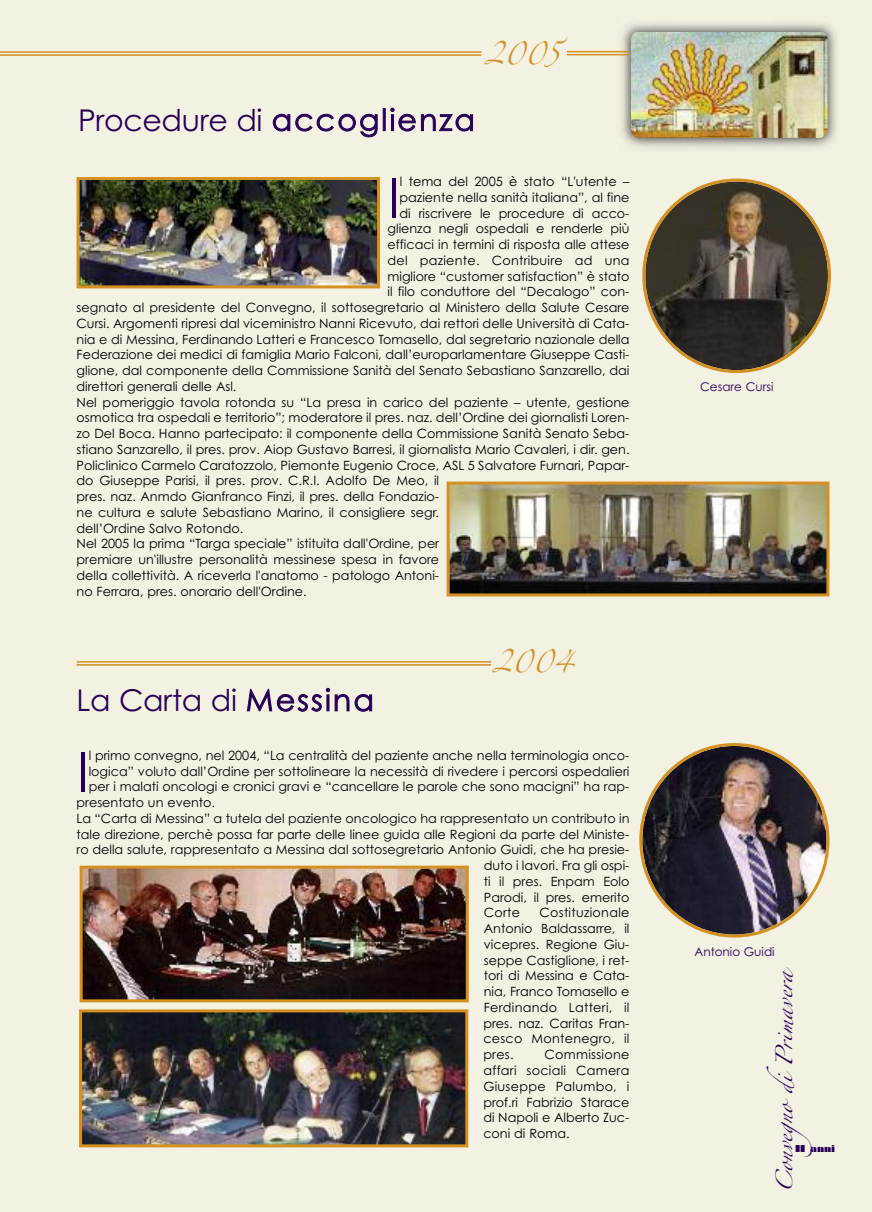
<style>
.page{position:relative;width:872px;height:1212px;background:#f2f1e2}
.page>*{position:absolute;margin:0;border:0;box-sizing:border-box;transform-origin:0 0}
.t1{font:54.75px "Century Gothic";color:#290058}
.t2{font:30px "Century Gothic";letter-spacing:.06em;color:#290058}
.t3{font:30px "Century Gothic";letter-spacing:.025em;color:#290058}
.t4{font:21px "Zapfino";color:#d49021;scale:.9 1}
.t5{font:15px "Zapfino";color:#290058;scale:1.09 1}
.t6{font:12.75px/15.8px "Century Gothic";color:#000;text-align:justify}
.t7{font:12.75px "Century Gothic";letter-spacing:.02em;color:#000}
.t8{font:12px "Century Gothic";color:#290058}
.t9{font:9px "Braggadocio";color:#290058}
</style>
<div class="page">
<hr style="left:0;top:51px;width:481px;height:2px;background:#d49021">
<hr style="left:0;top:54px;width:481px;height:2px;background:#d49021">
<img style="left:83px;top:1013px;width:381px;height:130px">
<div style="left:79px;top:1009px;width:389px;height:138px;border:3px solid #d49021"></div>
<img style="left:84px;top:870px;width:381px;height:128px">
<div style="left:80px;top:866px;width:389px;height:136px;border:3px solid #d49021"></div>
<img style="left:81px;top:181px;width:295px;height:103px">
<div style="left:77px;top:177px;width:303px;height:111px;border:3px solid #d49021"></div>
<img style="left:450px;top:486px;width:375px;height:106px">
<div style="left:446px;top:482px;width:383px;height:114px;border:3px solid #d49021"></div>
<svg style="left:642px;top:178px;width:189px;height:195px;background:#71695a"></svg>
<img style="left:639px;top:743px;width:190px;height:194px">
<img style="left:616px;top:16px;width:225px;height:137px">
<img style="left:631px;top:32px;width:196px;height:106px;border-radius:9px">
<hr style="left:567px;top:51px;width:61px;height:1px;background:#d49021">
<hr style="left:567px;top:54px;width:61px;height:1px;background:#d49021">
<hr style="left:77px;top:661px;width:414px;height:2px;background:#d49021">
<hr style="left:77px;top:664px;width:414px;height:2px;background:#d49021">
<h3 class="t4" style="left:484px;top:44px;width:85px">2005</h3>
<h2 class="t2" style="left:78px;top:103px;width:398px">Procedure di accoglienza</h2>
<h1 class="t1" style="left:387px;top:167px;width:14px">I</h1>
<p class="t6" style="left:400px;top:174px;width:231px">l tema del 2005 è stato “L'utente –</p>
<p class="t6" style="left:399px;top:189px;width:231px">paziente nella sanità italiana”, al fine</p>
<p class="t6" style="left:399px;top:205px;width:231px">di riscrivere le procedure di acco-</p>
<p class="t6" style="left:387px;top:221px;width:243px">glienza negli ospedali e renderle più</p>
<p class="t6" style="left:387px;top:237px;width:243px">efficaci in termini di risposta alle attese</p>
<p class="t7" style="left:387px;top:253px;width:243px">del paziente. Contribuire ad una</p>
<p class="t6" style="left:387px;top:268px;width:243px">migliore “customer satisfaction” è stato</p>
<p class="t6" style="left:387px;top:284px;width:243px">il filo conduttore del “Decalogo” con-</p>
<p class="t6" style="left:77px;top:300px;width:554px">segnato al presidente del Convegno, il sottosegretario al Ministero della Salute Cesare</p>
<p class="t6" style="left:77px;top:315px;width:554px">Cursi. Argomenti ripresi dal viceministro Nanni Ricevuto, dai rettori delle Università di Cata-</p>
<p class="t6" style="left:77px;top:331px;width:554px">nia e di Messina, Ferdinando Latteri e Francesco Tomasello, dal segretario nazionale della</p>
<p class="t6" style="left:77px;top:347px;width:554px">Federazione dei medici di famiglia Mario Falconi, dall’europarlamentare Giuseppe Casti-</p>
<p class="t6" style="left:77px;top:363px;width:554px">glione, dal componente della Commissione Sanità del Senato Sebastiano Sanzarello, dai</p>
<p class="t6" style="left:77px;top:378px;width:161px">direttori generali delle Asl.</p>
<p class="t6" style="left:77px;top:394px;width:554px">Nel pomeriggio tavola rotonda su “La presa in carico del paziente – utente, gestione</p>
<p class="t6" style="left:77px;top:410px;width:554px">osmotica tra ospedali e territorio”; moderatore il pres. naz. dell’Ordine dei giornalisti Loren-</p>
<p class="t6" style="left:77px;top:426px;width:554px">zo Del Boca. Hanno partecipato: il componente della Commissione Sanità Senato Seba-</p>
<p class="t6" style="left:77px;top:441px;width:554px">stiano Sanzarello, il pres. prov. Aiop Gustavo Barresi, il giornalista Mario Cavaleri, i dir. gen.</p>
<p class="t6" style="left:77px;top:457px;width:554px">Policlinico Carmelo Caratozzolo, Piemonte Eugenio Croce, ASL 5 Salvatore Furnari, Papar-</p>
<p class="t6" style="left:77px;top:473px;width:364px">do Giuseppe Parisi, il pres. prov. C.R.I. Adolfo De Meo, il</p>
<p class="t6" style="left:77px;top:489px;width:364px">pres. naz. Anmdo Gianfranco Finzi, il pres. della Fondazio-</p>
<p class="t6" style="left:77px;top:504px;width:364px">ne cultura e salute Sebastiano Marino, il consigliere segr.</p>
<p class="t6" style="left:77px;top:520px;width:168px">dell’Ordine Salvo Rotondo.</p>
<p class="t6" style="left:77px;top:536px;width:364px">Nel 2005 la prima “Targa speciale” istituita dall'Ordine, per</p>
<p class="t6" style="left:77px;top:552px;width:364px">premiare un'illustre personalità messinese spesa in favore</p>
<p class="t6" style="left:77px;top:567px;width:364px">della collettività. A riceverla l'anatomo - patologo Antoni-</p>
<p class="t6" style="left:77px;top:583px;width:231px">no Ferrara, pres. onorario dell'Ordine.</p>
<h2 class="t3" style="left:77px;top:683px;width:299px">La Carta di Messina</h2>
<h3 class="t4" style="left:492px;top:653px;width:92px">2004</h3>
<h1 class="t1" style="left:77px;top:740px;width:14px">I</h1>
<p class="t6" style="left:89px;top:748px;width:542px">l primo convegno, nel 2004, “La centralità del paziente anche nella terminologia onco-</p>
<p class="t6" style="left:89px;top:763px;width:542px">logica” voluto dall’Ordine per sottolineare la necessità di rivedere i percorsi ospedalieri</p>
<p class="t6" style="left:89px;top:779px;width:542px">per i malati oncologi e cronici gravi e “cancellare le parole che sono macigni” ha rap-</p>
<p class="t6" style="left:77px;top:795px;width:140px">presentato un evento.</p>
<p class="t6" style="left:77px;top:811px;width:554px">La “Carta di Messina” a tutela del paziente oncologico ha rappresentato un contributo in</p>
<p class="t6" style="left:77px;top:826px;width:554px">tale direzione, perchè possa far parte delle linee guida alle Regioni da parte del Ministe-</p>
<p class="t6" style="left:77px;top:842px;width:554px">ro della salute, rappresentato a Messina dal sottosegretario Antonio Guidi, che ha presie-</p>
<p class="t6" style="left:484px;top:858px;width:147px">duto i lavori. Fra gli ospi-</p>
<p class="t6" style="left:484px;top:874px;width:147px">ti il pres. Enpam Eolo</p>
<p class="t6" style="left:484px;top:889px;width:147px">Parodi, il pres. emerito</p>
<p class="t6" style="left:484px;top:905px;width:38px">Corte</p>
<p class="t6" style="left:483px;top:905px;width:148px;text-indent:56px">Costituzionale Antonio Baldassarre, il vicepres. Regione Giu&shy;seppe Castiglione, i ret&shy;tori di Messina e Cata&shy;nia, Franco Tomasello e Ferdinando Latteri, il pres. naz. Caritas Fran&shy;cesco Montenegro, il pres.</p>
<p class="t6" style="left:483px;top:1047px;width:148px;text-indent:61px">Commissione affari sociali Camera Giuseppe Palumbo, i prof.ri Fabrizio Starace di Napoli e Alberto Zuc&shy;coni di Roma.</p>
<p class="t8" style="left:700px;top:380px;width:75px">Cesare Cursi</p>
<p class="t8" style="left:694px;top:944px;width:82px">Antonio Guidi</p>
<p class="t5" style="left:778px;top:1193px;width:209px;rotate:-90deg">C onvegno di Primavera</p>
<p class="t9" style="left:795px;top:1143px;width:41px">11 anni</p>
</div>
